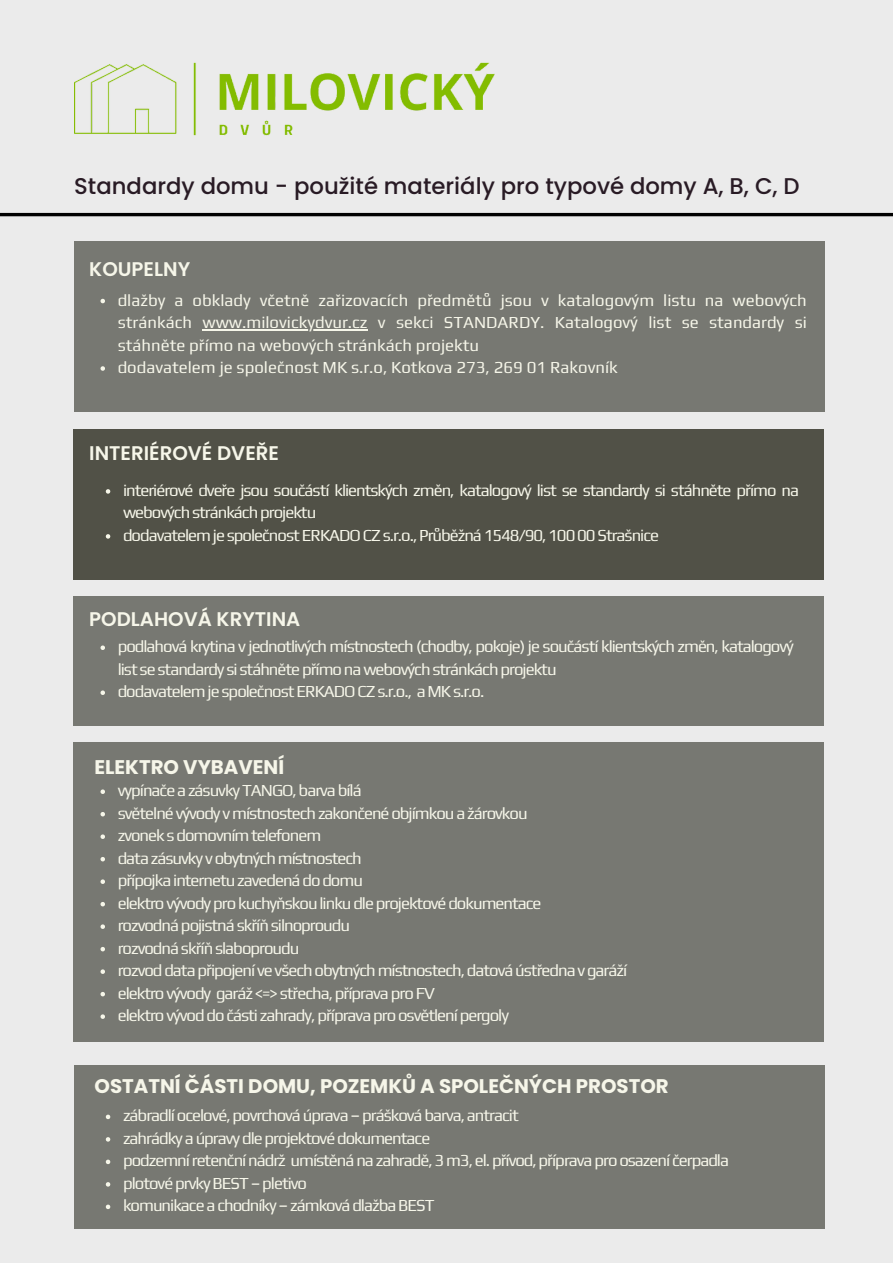
<style>
.page{position:relative;width:893px;height:1264px;background:#fff}
.page>*{position:absolute;margin:0;border:0;box-sizing:border-box;transform-origin:0 0}
.t1{font:500 22.8px "Poppins";color:#291b25}
.t2{font:700 19.8px "Poppins";color:#f6f6e9}
.t3{font:600 19.8px "Poppins";color:#f6f6e9}
.t4{font:16.8px/22.5px "Play";letter-spacing:-.06em;color:#f6f6e9}
.t5{font:16.8px "Play";color:#f6f6e9}
</style>
<div class="page">
<div style="left:0;top:0;width:892px;height:1262px;background:#ebebeb"></div>
<div style="left:73px;top:428px;width:750px;height:151px;background:#515147"></div>
<div style="left:73px;top:596px;width:750px;height:129px;background:#777872"></div>
<div style="left:74px;top:242px;width:750px;height:170px;background:#777872"></div>
<hr style="left:0;top:213px;width:892px;height:3px;background:#000">
<img style="left:74px;top:62px;width:421px;height:74px">
<svg style="left:100px;top:299px;width:5px;height:4px"></svg>
<hr style="left:202px;top:329px;width:165px;height:1px;background:#f6f6e9">
<svg style="left:100px;top:366px;width:5px;height:5px"></svg>
<svg style="left:106px;top:489px;width:4px;height:4px"></svg>
<svg style="left:106px;top:534px;width:4px;height:4px"></svg>
<svg style="left:100px;top:645px;width:5px;height:5px"></svg>
<svg style="left:100px;top:690px;width:5px;height:5px"></svg>
<div style="left:73px;top:742px;width:750px;height:299px;background:#777872"></div>
<svg style="left:100px;top:789px;width:5px;height:5px"></svg>
<svg style="left:100px;top:812px;width:5px;height:4px"></svg>
<svg style="left:100px;top:834px;width:5px;height:5px"></svg>
<svg style="left:100px;top:857px;width:5px;height:4px"></svg>
<svg style="left:100px;top:879px;width:5px;height:5px"></svg>
<svg style="left:100px;top:902px;width:5px;height:4px"></svg>
<svg style="left:100px;top:924px;width:5px;height:4px"></svg>
<svg style="left:100px;top:947px;width:5px;height:4px"></svg>
<svg style="left:100px;top:969px;width:5px;height:4px"></svg>
<svg style="left:100px;top:992px;width:5px;height:4px"></svg>
<svg style="left:100px;top:1014px;width:5px;height:4px"></svg>
<div style="left:74px;top:1065px;width:750px;height:163px;background:#777872"></div>
<svg style="left:106px;top:1114px;width:4px;height:5px"></svg>
<svg style="left:106px;top:1137px;width:4px;height:4px"></svg>
<svg style="left:106px;top:1159px;width:4px;height:5px"></svg>
<svg style="left:106px;top:1182px;width:4px;height:4px"></svg>
<svg style="left:106px;top:1204px;width:4px;height:5px"></svg>
<p class="t1" style="left:74px;top:170px;width:727px">Standardy domu - použité materiály pro typové domy A, B, C, D</p>
<p class="t3" style="left:89px;top:255px;width:102px">KOUPELNY</p>
<p class="t4" style="left:118px;top:288px;width:690px;text-align:justify">dlažby a obklady včetně zařizovacích předmětů jsou v katalogovým listu na webových stránkách www.milovickydvur.cz v sekci STANDARDY. Katalogový list se standardy si stáhněte přímo na webových stránkách projektu</p>
<p class="t5" style="left:118px;top:357px;width:501px">dodavatelem je společnost MK s.r.o, Kotkova 273, 269 01 Rakovník</p>
<p class="t3" style="left:89px;top:439px;width:191px">INTERIÉROVÉ DVEŘE</p>
<p class="t4" style="left:123px;top:478px;width:677px">interiérové dveře jsou součástí klientských změn, katalogový list se standardy si stáhněte přímo na webových stránkách projektu</p>
<p class="t4" style="left:123px;top:523px;width:537px">dodavatelem je společnost ERKADO CZ s.r.o., Průběžná 1548/90, 100 00 Strašnice</p>
<p class="t3" style="left:89px;top:605px;width:213px">PODLAHOVÁ KRYTINA</p>
<p class="t4" style="left:118px;top:635px;width:677px">podlahová krytina v jednotlivých místnostech (chodby, pokoje) je součástí klientských změn, katalogový list se standardy si stáhněte přímo na webových stránkách projektu</p>
<p class="t4" style="left:118px;top:680px;width:368px">dodavatelem je společnost ERKADO CZ s.r.o., a MK s.r.o.</p>
<p class="t2" style="left:94px;top:753px;width:191px">ELEKTRO VYBAVENÍ</p>
<p class="t4" style="left:118px;top:779px;width:245px">vypínače a zásuvky TANGO, barva bílá</p>
<p class="t4" style="left:118px;top:801px;width:411px">světelné vývody v místnostech zakončené objímkou a žárovkou</p>
<p class="t4" style="left:118px;top:824px;width:205px">zvonek s domovním telefonem</p>
<p class="t4" style="left:118px;top:846px;width:245px">data zásuvky v obytných místnostech</p>
<p class="t4" style="left:118px;top:868px;width:247px">přípojka internetu zavedená do domu</p>
<p class="t4" style="left:118px;top:891px;width:425px">elektro vývody pro kuchyňskou linku dle projektové dokumentace</p>
<p class="t4" style="left:118px;top:913px;width:234px">rozvodná pojistná skříň silnoproudu</p>
<p class="t4" style="left:118px;top:936px;width:183px">rozvodná skříň slaboproudu</p>
<p class="t4" style="left:118px;top:958px;width:511px">rozvod data připojení ve všech obytných místnostech, datová ústředna v garáží</p>
<p class="t4" style="left:118px;top:981px;width:319px">elektro vývody garáž &lt;=&gt; střecha, příprava pro FV</p>
<p class="t4" style="left:118px;top:1003px;width:393px">elektro vývod do části zahrady, příprava pro osvětlení pergoly</p>
<p class="t2" style="left:94px;top:1072px;width:575px">OSTATNÍ ČÁSTI DOMU, POZEMKŮ A SPOLEČNÝCH PROSTOR</p>
<p class="t4" style="left:123px;top:1104px;width:397px">zábradlí ocelové, povrchová úprava – prášková barva, antracit</p>
<p class="t4" style="left:123px;top:1126px;width:309px">zahrádky a úpravy dle projektové dokumentace</p>
<p class="t4" style="left:123px;top:1149px;width:607px">podzemní retenční nádrž umístěná na zahradě, 3 m3, el. přívod, příprava pro osazení čerpadla</p>
<p class="t4" style="left:123px;top:1171px;width:186px">plotové prvky BEST – pletivo</p>
<p class="t4" style="left:123px;top:1194px;width:313px">komunikace a chodníky – zámková dlažba BEST</p>
</div>
